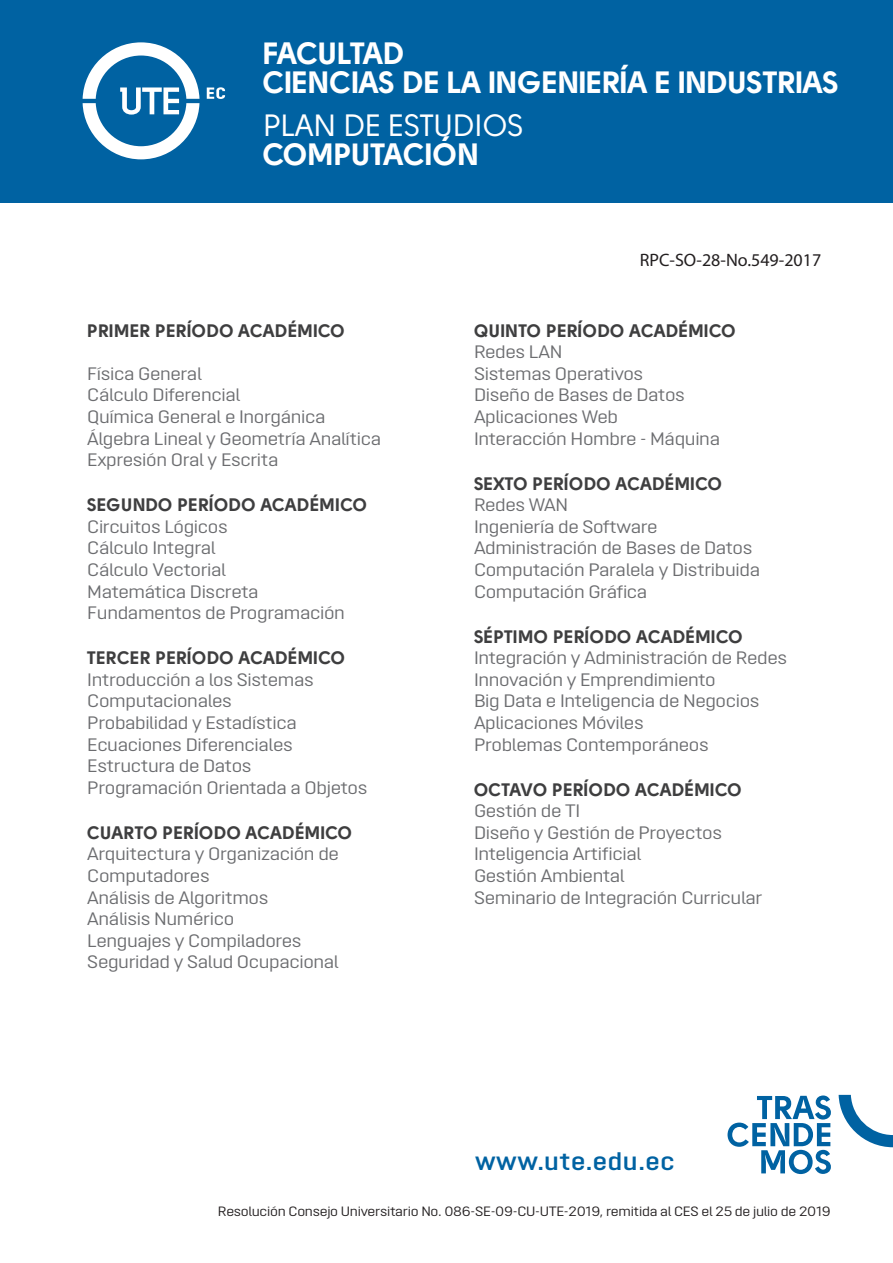
<style>
.page{position:relative;width:893px;height:1263px;background:#fff}
.page>*{position:absolute;margin:0;border:0;box-sizing:border-box;transform-origin:0 0}
.t1{font:30.6px/28.7px "Solomon Sans Bold";letter-spacing:-.02em;color:#fff}
.t2{font:30.6px "Solomon Sans Normal";letter-spacing:-.02em;color:#fff}
.t3{font:600 25.35px "Opinion Pro Extended";letter-spacing:.025em;color:#0062a2}
.t4{font:18px/21.6px "Opinion Pro Extended";letter-spacing:-.02em;color:#6c6d70}
.t5{font:18px "Solomon Sans Bold";color:#3e3e3f}
.t6{font:18px "Myriad Pro";color:#231f20}
.t7{font:13.5px "Opinion Pro Extended";letter-spacing:-.02em;color:#231f20}
</style>
<div class="page">
<div style="left:0;top:0;width:893px;height:202px;background:#0062a2"></div>
<svg style="left:83px;top:42px;width:116px;height:117px"></svg>
<svg style="left:207px;top:87px;width:18px;height:12px"></svg>
<svg style="left:727px;top:1095px;width:104px;height:79px"></svg>
<svg style="left:839px;top:1095px;width:54px;height:52px"></svg>
<h1 class="t1" style="left:263px;top:39px;width:578px">FACULTAD<br>CIENCIAS DE LA INGENIERÍA E INDUSTRIAS</h1>
<h1 class="t2" style="left:263px;top:108px;width:263px">PLAN DE ESTUDIOS</h1>
<h1 class="t1" style="left:263px;top:140px;width:218px">COMPUTACIÓN</h1>
<p class="t6" style="left:640px;top:249px;width:183px">RPC-SO-28-No.549-2017</p>
<p class="t5" style="left:87px;top:319px;width:259px">PRIMER PERÍODO ACADÉMICO</p>
<p class="t4" style="left:87px;top:362px;width:295px">Física General<br>Cálculo Diferencial<br>Química General e Inorgánica<br>Álgebra Lineal y Geometría Analítica<br>Expresión Oral y Escrita</p>
<p class="t5" style="left:87px;top:494px;width:282px">SEGUNDO PERÍODO ACADÉMICO</p>
<p class="t4" style="left:87px;top:515px;width:259px">Circuitos Lógicos<br>Cálculo Integral<br>Cálculo Vectorial<br>Matemática Discreta<br>Fundamentos de Programación</p>
<p class="t5" style="left:87px;top:647px;width:260px">TERCER PERÍODO ACADÉMICO</p>
<p class="t4" style="left:87px;top:668px;width:282px">Introducción a los Sistemas<br>Computacionales<br>Probabilidad y Estadística<br>Ecuaciones Diferenciales<br>Estructura de Datos<br>Programación Orientada a Objetos</p>
<p class="t5" style="left:87px;top:822px;width:267px">CUARTO PERÍODO ACADÉMICO</p>
<p class="t4" style="left:87px;top:843px;width:253px">Arquitectura y Organización de<br>Computadores<br>Análisis de Algoritmos<br>Análisis Numérico<br>Lenguajes y Compiladores<br>Seguridad y Salud Ocupacional</p>
<p class="t5" style="left:474px;top:319px;width:264px">QUINTO PERÍODO ACADÉMICO</p>
<p class="t4" style="left:474px;top:341px;width:248px">Redes LAN<br>Sistemas Operativos<br>Diseño de Bases de Datos<br>Aplicaciones Web<br>Interacción Hombre - Máquina</p>
<p class="t5" style="left:474px;top:472px;width:250px">SEXTO PERÍODO ACADÉMICO</p>
<p class="t4" style="left:474px;top:494px;width:288px">Redes WAN<br>Ingeniería de Software<br>Administración de Bases de Datos<br>Computación Paralela y Distribuida<br>Computación Gráfica</p>
<p class="t5" style="left:474px;top:625px;width:271px">SÉPTIMO PERÍODO ACADÉMICO</p>
<p class="t4" style="left:474px;top:647px;width:315px">Integración y Administración de Redes<br>Innovación y Emprendimiento<br>Big Data e Inteligencia de Negocios<br>Aplicaciones Móviles<br>Problemas Contemporáneos</p>
<p class="t5" style="left:474px;top:778px;width:270px">OCTAVO PERÍODO ACADÉMICO</p>
<p class="t4" style="left:474px;top:800px;width:290px">Gestión de TI<br>Diseño y Gestión de Proyectos<br>Inteligencia Artificial<br>Gestión Ambiental<br>Seminario de Integración Curricular</p>
<h2 class="t3" style="left:475px;top:1146px;width:201px">www.ute.edu.ec</h2>
<p class="t7" style="left:218px;top:1204px;width:614px">Resolución Consejo Universitario No. 086-SE-09-CU-UTE-2019, remitida al CES el 25 de julio de 2019</p>
</div>
